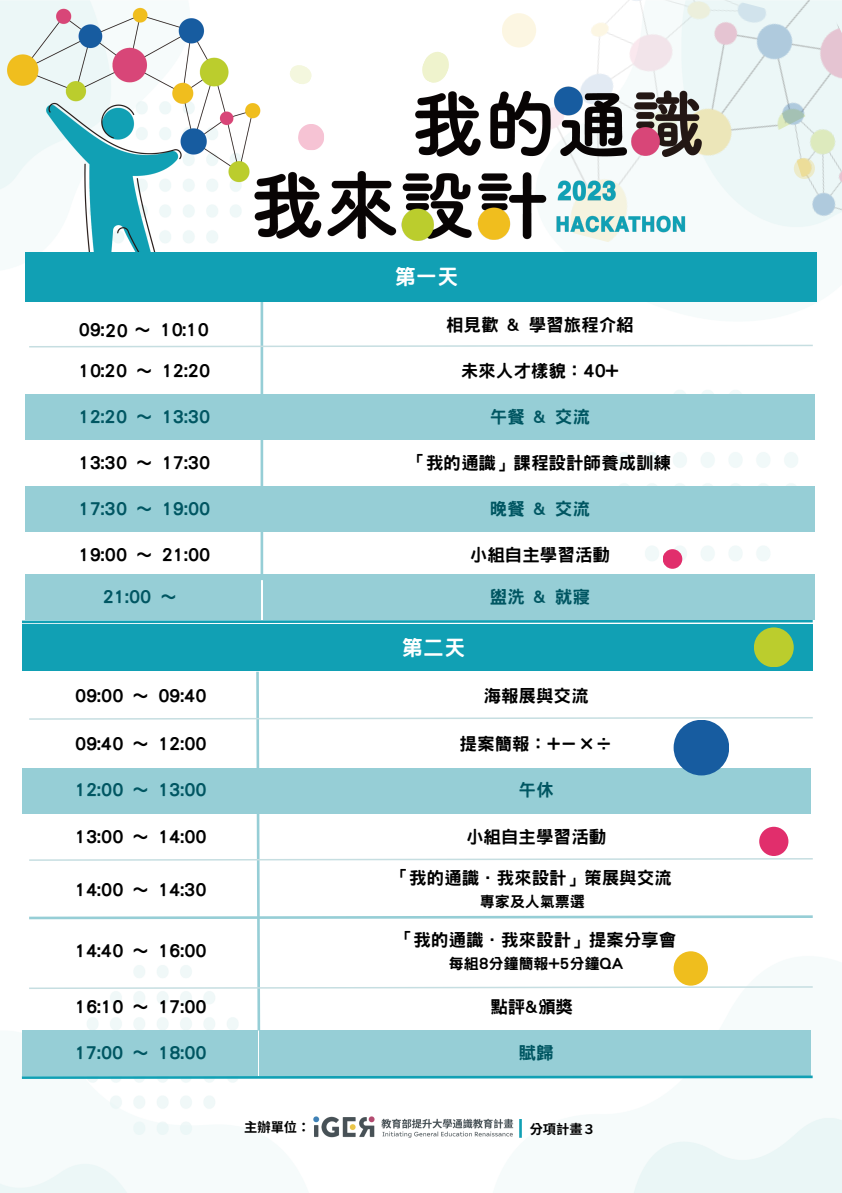
<style>
.page{position:relative;width:842px;height:1193px;background:#fff}
.page>*{position:absolute;margin:0;border:0;box-sizing:border-box;transform-origin:0 0}
.t1{font:800 21.35px "Han Wang Hei";color:#fff}
.t2{font:800 17.5px "Han Wang Hei";color:#000}
.t3{font:800 17.5px "Han Wang Hei";color:#005662}
.t4{font:800 15px "Han Wang Hei";color:#000}
.t5{font:700 13.2px "Noto Sans TC";color:#000}
</style>
<div class="page">
<img style="left:0;top:301px;width:842px;height:891px">
<div style="left:26px;top:394px;width:235px;height:45px;background:#96ced6"></div>
<div style="left:26px;top:486px;width:235px;height:45px;background:#96ced6"></div>
<div style="left:263px;top:394px;width:552px;height:45px;background:#96ced6"></div>
<div style="left:263px;top:486px;width:552px;height:45px;background:#96ced6"></div>
<hr style="left:261px;top:301px;width:2px;height:279px;background:#96ced6">
<svg style="left:19px;top:618px;width:796px;height:6px"></svg>
<img style="left:0;top:0;width:298px;height:322px">
<div style="left:663px;top:549px;width:19px;height:19px;background:#e12e6c;border-radius:50%"></div>
<div style="left:26px;top:252px;width:790px;height:49px;background:#11a0b4"></div>
<img style="left:477px;top:0;width:365px;height:307px">
<img style="left:549px;top:163px;width:91px;height:40px">
<img style="left:415px;top:62px;width:286px;height:100px">
<img style="left:243px;top:153px;width:306px;height:109px">
<img style="left:549px;top:208px;width:137px;height:34px">
<svg style="left:794px;top:158px;width:21px;height:21px"></svg>
<svg style="left:420px;top:52px;width:31px;height:33px"></svg>
<svg style="left:298px;top:124px;width:26px;height:26px"></svg>
<svg style="left:288px;top:64px;width:24px;height:22px"></svg>
<div style="left:502px;top:13px;width:34px;height:34px;background:#fcf6e2;border-radius:50%"></div>
<hr style="left:519px;top:1118px;width:3px;height:19px;background:#11a0b4">
<img style="left:308px;top:1108px;width:213px;height:32px">
<div style="left:22px;top:624px;width:791px;height:46px;background:#11a0b4"></div>
<div style="left:22px;top:767px;width:236px;height:46px;background:#96ced6"></div>
<div style="left:754px;top:627px;width:40px;height:40px;background:#bbcd2d;border-radius:50%"></div>
<div style="left:22px;top:1030px;width:236px;height:45px;background:#96ced6"></div>
<div style="left:259px;top:1030px;width:552px;height:45px;background:#96ced6"></div>
<svg style="left:27px;top:669px;width:788px;height:363px"></svg>
<svg style="left:28px;top:344px;width:786px;height:4px"></svg>
<div style="left:26px;top:574px;width:235px;height:45px;background:#96ced6"></div>
<div style="left:263px;top:574px;width:552px;height:45px;background:#96ced6"></div>
<svg style="left:19px;top:1073px;width:796px;height:6px"></svg>
<p class="t1" style="left:394px;top:266px;width:65px">第一天</p>
<p class="t2" style="left:79px;top:321px;width:131px">09: 20 ～ 10:10</p>
<p class="t2" style="left:446px;top:316px;width:189px">相見歡 &amp; 學習旅程介紹</p>
<p class="t2" style="left:79px;top:361px;width:133px">10:20 ～ 12:20</p>
<p class="t2" style="left:461px;top:361px;width:160px">未來人才樣貌：40+</p>
<p class="t3" style="left:79px;top:407px;width:133px">12:20 ～ 13:30</p>
<p class="t3" style="left:490px;top:407px;width:102px">午餐 &amp; 交流</p>
<p class="t2" style="left:79px;top:453px;width:133px">13:30 ～ 17:30</p>
<p class="t2" style="left:409px;top:453px;width:264px">「我的通識」課程設計師養成訓練</p>
<p class="t3" style="left:79px;top:499px;width:133px">17:30 ～ 19:00</p>
<p class="t3" style="left:490px;top:499px;width:102px">晚餐 &amp; 交流</p>
<p class="t2" style="left:79px;top:545px;width:133px">19:00 ～ 21:00</p>
<p class="t2" style="left:470px;top:545px;width:141px">小組自主學習活動</p>
<p class="t3" style="left:103px;top:588px;width:76px">21:00 ～</p>
<p class="t3" style="left:490px;top:588px;width:102px">盥洗 &amp; 就寢</p>
<p class="t2" style="left:75px;top:687px;width:133px">09:00 ～ 09:40</p>
<p class="t2" style="left:75px;top:734px;width:133px">09:40 ～ 12:00</p>
<p class="t3" style="left:75px;top:781px;width:133px">12:00 ～ 13:00</p>
<p class="t2" style="left:75px;top:827px;width:133px">13:00 ～ 14:00</p>
<p class="t2" style="left:75px;top:880px;width:133px">14:00 ～ 14:30</p>
<p class="t2" style="left:75px;top:941px;width:133px">14:40 ～ 16:00</p>
<p class="t1" style="left:401px;top:636px;width:65px">第二天</p>
<p class="t2" style="left:484px;top:687px;width:106px">海報展與交流</p>
<p class="t2" style="left:459px;top:734px;width:155px">提案簡報：+－×÷</p>
<p class="t3" style="left:519px;top:781px;width:36px">午休</p>
<p class="t2" style="left:466px;top:827px;width:141px">小組自主學習活動</p>
<p class="t2" style="left:392px;top:869px;width:281px">「我的通識．我來設計」策展與交流</p>
<p class="t4" style="left:480px;top:893px;width:107px">專家及人氣票選</p>
<p class="t2" style="left:396px;top:931px;width:281px">「我的通識．我來設計」提案分享會</p>
<p class="t4" style="left:449px;top:955px;width:176px">每組8分鐘簡報+5分鐘QA</p>
<p class="t2" style="left:75px;top:997px;width:133px">16:10 ～ 17:00</p>
<p class="t2" style="left:490px;top:997px;width:84px">點評&amp;頒獎</p>
<p class="t3" style="left:75px;top:1043px;width:133px">17:00 ～ 18:00</p>
<p class="t3" style="left:519px;top:1043px;width:36px">賦歸</p>
<p class="t5" style="left:244px;top:1116px;width:68px">主辦單位：</p>
<p class="t5" style="left:530px;top:1118px;width:68px">分項計畫３</p>
</div>
